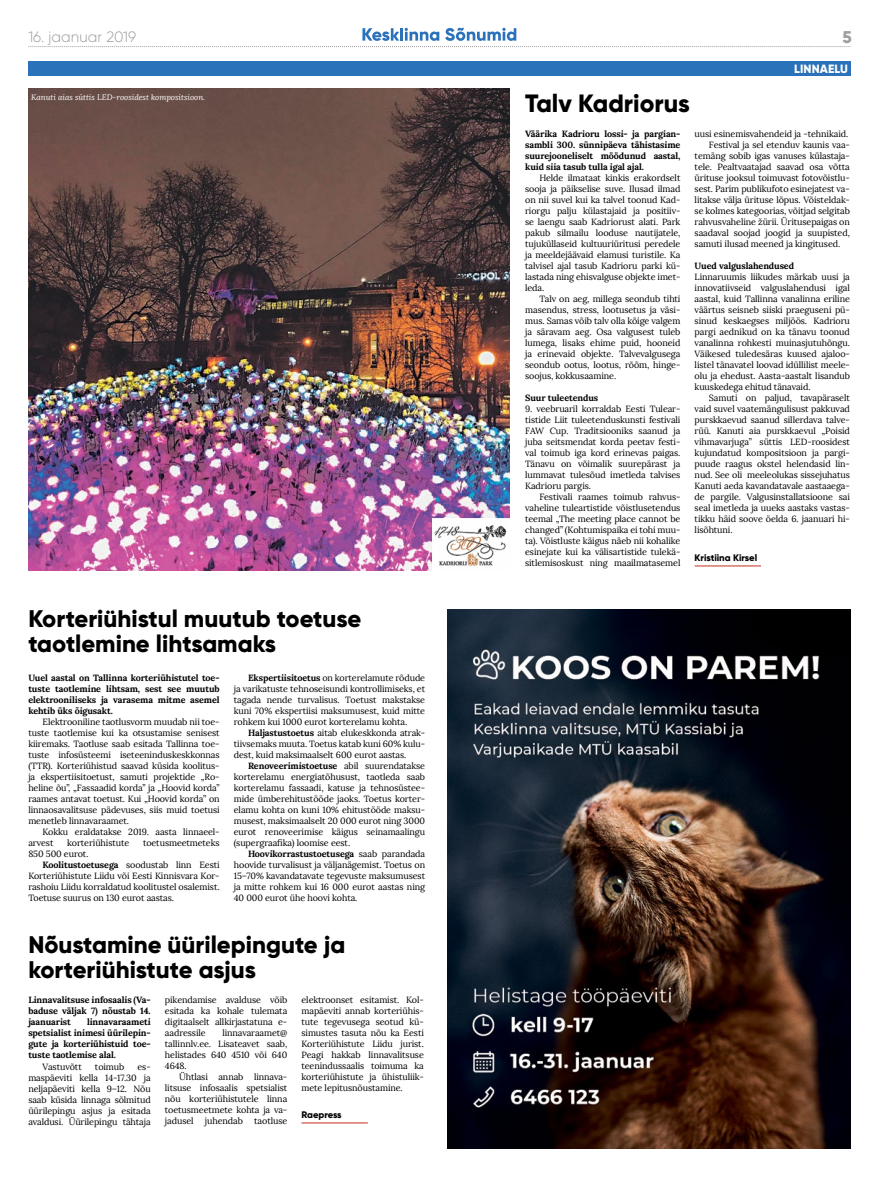
<style>
.page{position:relative;width:893px;height:1191px;background:#fff}
.page>*{position:absolute;margin:0;border:0;box-sizing:border-box;transform-origin:0 0}
.t1{font:800 25px "Gilroy";color:#000}
.t2{font:800 24px/25px "Gilroy";color:#000}
.t3{font:800 17px "Gilroy";color:#a19f9d}
.t4{font:300 15px "Gilroy";color:#a19f9d}
.t5{font:800 12px "Gilroy";letter-spacing:.005em;color:#fff}
.t6{font:800 9.5px "Gilroy";color:#000}
.t7{font:9px/11px "Lora";letter-spacing:-.01em;color:#000;text-align:justify}
.t8{font:700 9px/11px "Lora";letter-spacing:-.01em;color:#000;text-align:justify}
.t9{font:italic 8px "Lora";color:#fff}
.s1{font-weight:700}
</style>
<div class="page">
<svg style="left:28px;top:27px;width:822px;height:20px"></svg>
<div style="left:28px;top:61px;width:822px;height:14px;background:#2a72b9"></div>
<hr style="left:301px;top:1122px;width:67px;height:1px;background:#c42e1e">
<img style="left:28px;top:89px;width:481px;height:481px">
<img style="left:448px;top:609px;width:402px;height:539px">
<hr style="left:695px;top:565px;width:66px;height:1px;background:#c42e1e">
<img style="left:432px;top:518px;width:78px;height:52px">
<h3 class="t4" style="left:28px;top:28px;width:109px">16. jaanuar 2019</h3>
<p class="t9" style="left:31px;top:92px;width:175px">Kanuti aias süttis LED-roosidest kompositsioon.</p>
<h2 class="t2" style="left:28px;top:606px;width:334px">Korteriühistul muutub toetuse taotlemine lihtsamaks</h2>
<p class="t8" style="left:28px;top:672px;width:193px">Uuel aastal on Tallinna korteriühistutel toe&shy;tuste taotlemine lihtsam, sest see muutub elektrooniliseks ja varasema mitme asemel kehtib üks õigusakt.</p>
<p class="t7" style="left:28px;top:716px;width:193px;text-indent:14px">Elektrooniline taotlusvorm muudab nii toe&shy;tuste taotlemise kui ka otsustamise senisest kiiremaks. Taotluse saab esitada Tallinna toe&shy;tuste infosüsteemi iseteeninduskeskkonnas (TTR). Korteriühistud saavad küsida koolitus&shy;ja ekspertiisitoetust, samuti projektide „Ro&shy;heline õu”, „Fassaadid korda” ja „Hoovid korda” raames antavat toetust. Kui „Hoovid korda” on linnaosavalitsuse pädevuses, siis muid toetusi menetleb linnavaraamet.</p>
<p class="t7" style="left:28px;top:826px;width:193px;text-indent:14px">Kokku eraldatakse 2019. aasta linnaeel&shy;arvest</p>
<p class="t7" style="left:234px;top:672px;width:193px;text-indent:14px"><span class="s1">Ekspertiisitoetus</span> on korterelamute rõdude ja varikatuste tehnoseisundi kontrollimiseks, et tagada nende turvalisus. Toetust makstakse kuni 70% ekspertiisi maksumusest, kuid mitte rohkem kui 1000 eurot korterelamu kohta.</p>
<p class="t7" style="left:234px;top:727px;width:193px;text-indent:14px"><span class="s1">Haljastustoetus</span> aitab elukeskkonda atrak&shy;tiivsemaks muuta. Toetus katab kuni 60% kulu&shy;dest, kuid maksimaalselt 600 eurot aastas.</p>
<p class="t7" style="left:234px;top:760px;width:193px;text-indent:14px"><span class="s1">Renoveerimistoetuse</span> abil suurendatakse korterelamu energiatõhusust, taotleda saab korterelamu fassaadi, katuse ja tehnosüstee&shy;mide ümberehitustööde jaoks. Toetus korter&shy;elamu kohta on kuni 10% ehitustööde maksu&shy;musest, maksimaalselt 20 000 eurot ning 3000 eurot renoveerimise käigus seinamaalingu (supergraafika) loomise eest.</p>
<p class="t7" style="left:234px;top:848px;width:193px;text-indent:14px"><span class="s1">Hoovikorrastustoetusega</span> saab parandada hoovide turvalisust ja väljanägemist. Toetus on 15–70% kavandatavate tegevuste maksumusest ja mitte rohkem kui 16 000 eurot aastas ning 40 000 eurot ühe hoovi kohta.</p>
<p class="t7" style="left:67px;top:837px;width:64px">korteriühistute</p>
<p class="t7" style="left:143px;top:837px;width:78px">toetusmeetmeteks</p>
<p class="t7" style="left:28px;top:848px;width:62px">850 500 eurot.</p>
<p class="t7" style="left:43px;top:859px;width:179px"><span class="s1">Koolitustoetusega</span> soodustab linn Eesti</p>
<p class="t7" style="left:28px;top:870px;width:193px">Korteriühistute Liidu või Eesti Kinnisvara Kor-</p>
<p class="t7" style="left:28px;top:881px;width:193px">rashoiu Liidu korraldatud koolitustel osalemist.</p>
<p class="t7" style="left:28px;top:892px;width:147px">Toetuse suurus on 130 eurot aastas.</p>
<h2 class="t2" style="left:28px;top:931px;width:318px">Nõustamine üürilepingute ja korteriühistute asjus</h2>
<p class="t8" style="left:28px;top:994px;width:124px">Linnavalitsuse infosaalis (Va&shy;baduse väljak 7) nõustab 14. jaanuarist</p>
<p class="t8" style="left:28px;top:1016px;width:124px;text-indent:59px">linnavaraameti spetsialist inimesi üürilepin&shy;gute ja korteriühistuid toe&shy;tuste taotlemise alal.</p>
<p class="t7" style="left:43px;top:1060px;width:41px">Vastuvõtt</p>
<p class="t7" style="left:95px;top:1060px;width:31px">toimub</p>
<p class="t7" style="left:28px;top:1060px;width:124px;text-indent:109px">es&shy;maspäeviti kella 14-17.30 ja neljapäeviti kella 9–12. Nõu saab küsida linnaga sõlmitud üürilepingu asjus ja esitada avaldusi. Üürilepingu tähtaja</p>
<p class="t7" style="left:165px;top:994px;width:124px">pikendamise avalduse võib esitada ka kohale tulemata digitaalselt allkirjastatuna e&shy;aadressile</p>
<p class="t7" style="left:165px;top:1027px;width:124px;text-indent:57px">linnavaraamet@ tallinnlv.ee. Lisateavet saab, helistades 640 4510 või 640<br>4648.</p>
<p class="t7" style="left:165px;top:1071px;width:124px;text-indent:14px">Ühtlasi annab linnava&shy;litsuse infosaalis spetsialist nõu korteriühistutele linna toetusmeetmete kohta ja va&shy;jadusel</p>
<p class="t7" style="left:205px;top:1115px;width:40px">juhendab</p>
<p class="t7" style="left:254px;top:1115px;width:35px">taotluse</p>
<p class="t7" style="left:301px;top:994px;width:124px">elektroonset esitamist. Kol&shy;mapäeviti annab korteriühis&shy;tute tegevusega seotud kü&shy;simustes tasuta nõu ka Eesti Korteriühistute Liidu jurist.<br>Peagi hakkab linnavalitsuse teenindussaalis toimuma ka korteriühistute ja ühistuliik&shy;mete lepitusnõustamine.</p>
<p class="t6" style="left:301px;top:1108px;width:42px">Raepress</p>
<h1 class="t1" style="left:525px;top:87px;width:166px">Talv Kadriorus</h1>
<h3 class="t3" style="left:842px;top:27px;width:11px">5</h3>
<h3 class="t5" style="left:794px;top:61px;width:55px">LINNAELU</h3>
<p class="t8" style="left:525px;top:129px;width:157px">Väärika Kadrioru lossi- ja pargian&shy;sambli 300. sünnipäeva tähistasime suurejooneliselt möödunud aastal, kuid siia tasub tulla igal ajal.</p>
<p class="t7" style="left:525px;top:173px;width:157px;text-indent:14px">Helde ilmataat kinkis erakordselt sooja ja päikselise suve. Ilusad ilmad on nii suvel kui ka talvel toonud Kad&shy;riorgu palju külastajaid ja positiiv&shy;se laengu saab Kadriorust alati. Park pakub silmailu looduse nautijatele, tujuküllaseid kultuuriüritusi peredele ja meeldejäävaid elamusi turistile. Ka talvisel ajal tasub Kadrioru parki kü&shy;lastada ning ehisvalguse objekte imet&shy;leda.</p>
<p class="t7" style="left:525px;top:294px;width:157px;text-indent:14px">Talv on aeg, millega seondub tihti masendus, stress, lootusetus ja väsi&shy;mus. Samas võib talv olla kõige valgem ja säravam aeg. Osa valgusest tuleb lumega, lisaks ehime puid, hooneid ja erinevaid objekte. Talvevalgusega seondub ootus, lootus, rõõm, hinge&shy;soojus, kokkusaamine.</p>
<p class="t8" style="left:525px;top:393px;width:75px">Suur tuleetendus</p>
<p class="t7" style="left:525px;top:404px;width:157px">9. veebruaril korraldab Eesti Tulear&shy;tistide Liit tuleetenduskunsti festivali FAW Cup. Traditsiooniks saanud ja juba seitsmendat korda peetav festi&shy;val toimub iga kord erinevas paigas.<br>Tänavu on võimalik suurepärast ja lummavat tulesõud imetleda talvises Kadrioru pargis.</p>
<p class="t7" style="left:525px;top:492px;width:157px;text-indent:14px">Festivali raames toimub rahvus&shy;vaheline tuleartistide võistlusetendus teemal „The meeting place cannot be changed” (Kohtumispaika ei tohi muu&shy;ta). Võistluste käigus näeb nii kohalike esinejate kui ka välisartistide tulekä&shy;sitlemisoskust ning maailmatasemel</p>
<p class="t7" style="left:695px;top:128px;width:155px">uusi esinemisvahendeid ja -tehnikaid.</p>
<p class="t7" style="left:709px;top:139px;width:143px">Festival ja sel etenduv kaunis vaa-</p>
<p class="t7" style="left:695px;top:150px;width:157px">temäng sobib igas vanuses külastaja-</p>
<p class="t7" style="left:695px;top:161px;width:157px">tele. Pealtvaatajad saavad osa võtta</p>
<p class="t7" style="left:695px;top:172px;width:157px">ürituse jooksul toimuvast fotovõistlu-</p>
<p class="t7" style="left:695px;top:183px;width:157px">sest. Parim publikufoto esinejatest va-</p>
<p class="t7" style="left:695px;top:194px;width:157px">litakse välja ürituse lõpus. Võisteldak-</p>
<p class="t7" style="left:695px;top:205px;width:157px">se kolmes kategoorias, võitjad selgitab</p>
<p class="t7" style="left:695px;top:216px;width:157px">rahvusvaheline žürii. Üritusepaigas on</p>
<p class="t7" style="left:695px;top:227px;width:157px">saadaval soojad joogid ja suupisted,</p>
<p class="t7" style="left:695px;top:238px;width:147px">samuti ilusad meened ja kingitused.</p>
<p class="t8" style="left:695px;top:260px;width:101px">Uued valguslahendused</p>
<p class="t7" style="left:695px;top:271px;width:157px">Linnaruumis liikudes märkab uusi ja innovatiivseid valguslahendusi igal aastal, kuid Tallinna vanalinna eriline väärtus seisneb siiski praeguseni pü&shy;sinud keskaegses miljöös. Kadrioru pargi aednikud on ka tänavu toonud vanalinna rohkesti muinasjutuhõngu.<br>Väikesed tuledesäras kuused ajaloo&shy;listel tänavatel loovad idüllilist meele&shy;olu ja ehedust. Aasta-aastalt lisandub kuuskedega ehitud tänavaid.</p>
<p class="t7" style="left:695px;top:392px;width:157px;text-indent:14px">Samuti on paljud, tavapäraselt vaid suvel vaatemängulisust pakkuvad purskkaevud saanud sillerdava talve&shy;rüü. Kanuti aia purskkaevul „Poisid vihmavarjuga” süttis LED-roosidest kujundatud kompositsioon ja pargi&shy;puude raagus okstel helendasid lin&shy;nud. See oli meeleolukas sissejuhatus Kanuti aeda kavandatavale aastaaega&shy;de pargile. Valgusinstallatsioone sai seal imetleda ja uueks aastaks vastas&shy;tikku häid soove öelda 6. jaanuari hi&shy;lisõhtuni.</p>
<p class="t6" style="left:695px;top:552px;width:64px">Kristiina Kirsel</p>
</div>
